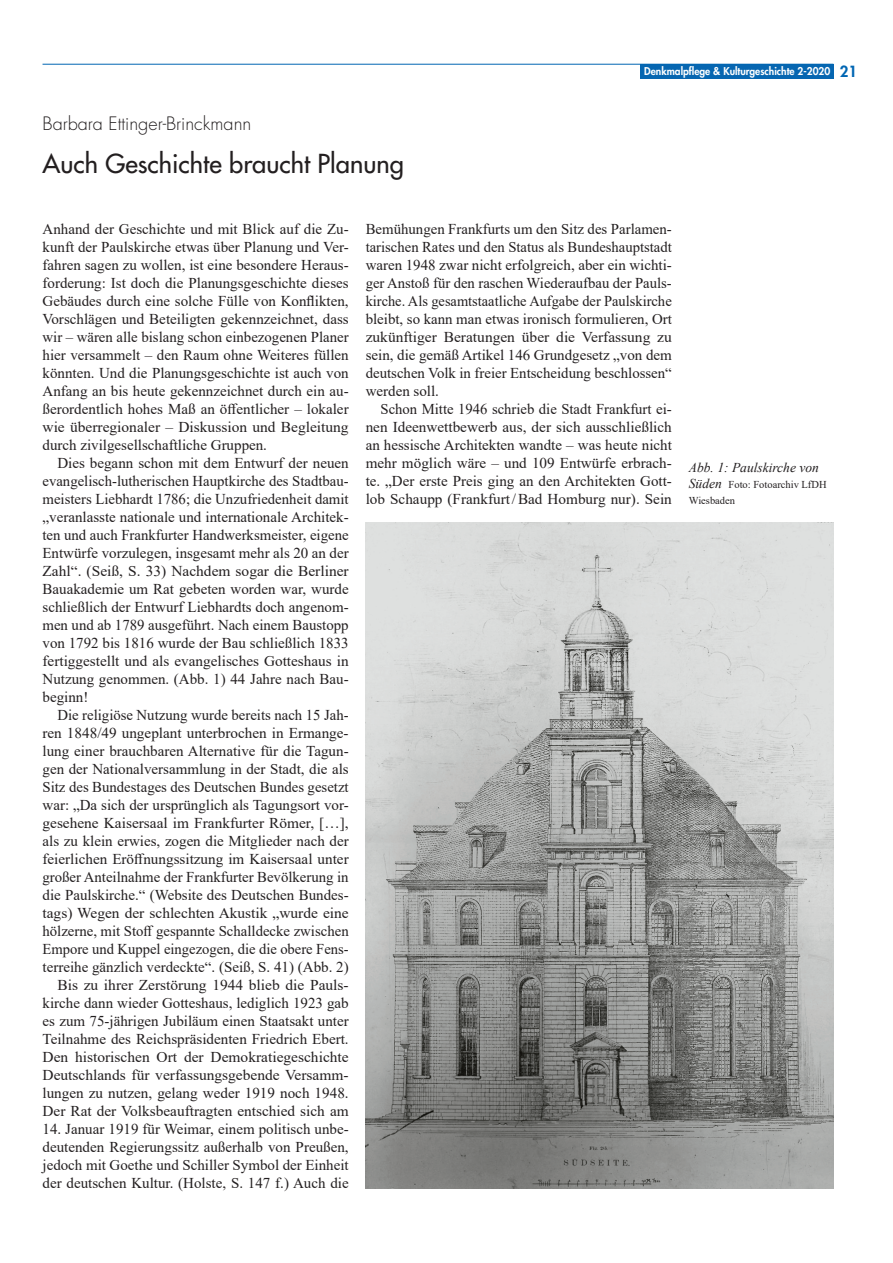
<style>
.page{position:relative;width:893px;height:1263px;background:#fff}
.page>*{position:absolute;margin:0;border:0;box-sizing:border-box;transform-origin:0 0}
.Ueberschrift{font:25.5px "Futura";color:#231f20}
.Autor{font:300 18px "Futura";color:#231f20}
.Fließtext{font:15px/18px "Times New Roman";color:#231f20;text-align:justify}
.Fließtext_ohne_Einzu{font:15px/18px "Times New Roman";color:#231f20;text-align:justify}
.Bildtexte_mit_Autor{font:italic 13.5px "Times New Roman";color:#231f20}
.t1{font:800 10.5px "Futura";color:#fff}
.Bildtexte_mit_Autor-2{font:10.5px/16.2px "Times New Roman";color:#231f20}
.s1{font-size:15px;color:#0166b3}
.s2{font-style:italic;font-size:13.5px}
</style>
<div class="page">
<div style="left:640px;top:64px;width:193px;height:15px;background:#0666b1"></div>
<hr style="left:43px;top:64px;width:790px;height:1px;background:#0166b3">
<img style="left:366px;top:522px;width:467px;height:666px">
<p class="Autor" style="left:43px;top:112px;width:210px">Barbara Ettinger-Brinckmann</p>
<p class="Ueberschrift" style="left:43px;top:147px;width:363px">Auch Geschichte braucht Planung</p>
<p class="t1" style="left:644px;top:64px;width:214px">Denkmalpflege &amp; Kulturgeschichte 2-2020 <span class="s1">21</span></p>
<p class="Fließtext_ohne_Einzu" style="left:43px;top:220px;width:308px">Anhand der Geschichte und mit Blick auf die Zu&shy;kunft der Paulskirche etwas über Planung und Ver&shy;fahren sagen zu wollen, ist eine besondere Heraus&shy;forderung: Ist doch die Planungsgeschichte dieses Gebäudes durch eine solche Fülle von Konflikten, Vorschlägen und Beteiligten gekennzeichnet, dass wir – wären alle bislang schon einbezogenen Planer hier versammelt – den Raum ohne Weiteres füllen könnten. Und die Planungsgeschichte ist auch von Anfang an bis heute gekennzeichnet durch ein au&shy;ßerordentlich hohes Maß an öffentlicher – lokaler wie überregionaler – Diskussion und Begleitung durch zivilgesellschaftliche Gruppen.</p>
<p class="Fließtext" style="left:43px;top:454px;width:308px;text-indent:15px">Dies begann schon mit dem Entwurf der neuen evangelisch-lutherischen Hauptkirche des Stadtbau&shy;meisters Liebhardt 1786; die Unzufriedenheit damit „veranlasste nationale und internationale Architek&shy;ten und auch Frankfurter Handwerksmeister, eigene Entwürfe vorzulegen, insgesamt mehr als 20 an der Zahl“. (Seiß, S. 33) Nachdem sogar die Berliner Bauakademie um Rat gebeten worden war, wurde schließlich der Entwurf Liebhardts doch angenom&shy;men und ab 1789 ausgeführt. Nach einem Baustopp von 1792 bis 1816 wurde der Bau schließlich 1833 fertiggestellt und als evangelisches Gotteshaus in Nutzung genommen. (Abb. 1) 44 Jahre nach Bau&shy;beginn!</p>
<p class="Fließtext" style="left:43px;top:706px;width:308px;text-indent:15px">Die religiöse Nutzung wurde bereits nach 15 Jah&shy;ren 1848/49 ungeplant unterbrochen in Ermange&shy;lung einer brauchbaren Alternative für die Tagun&shy;gen der Nationalversammlung in der Stadt, die als Sitz des Bundestages des Deutschen Bundes gesetzt war: „Da sich der ursprünglich als Tagungsort vor&shy;gesehene Kaisersaal im Frankfurter Römer, […], als zu klein erwies, zogen die Mitglieder nach der feierlichen Eröffnungssitzung im Kaisersaal unter großer Anteilnahme der Frankfurter Bevölkerung in die Paulskirche.“ (Website des Deutschen Bundes&shy;tags) Wegen der schlechten Akustik „wurde eine hölzerne, mit Stoff gespannte Schalldecke zwischen Empore und Kuppel eingezogen, die die obere Fens&shy;terreihe gänzlich verdeckte“. (Seiß, S. 41) (Abb. 2)</p>
<p class="Fließtext" style="left:43px;top:976px;width:308px;text-indent:15px">Bis zu ihrer Zerstörung 1944 blieb die Pauls&shy;kirche dann wieder Gotteshaus, lediglich 1923 gab es zum 75-jährigen Jubiläum einen Staatsakt unter Teilnahme des Reichspräsidenten Friedrich Ebert.<br>Den historischen Ort der Demokratiegeschichte Deutschlands für verfassungsgebende Versamm&shy;lungen zu nutzen, gelang weder 1919 noch 1948.<br>Der Rat der Volksbeauftragten entschied sich am</p>
<p class="Fließtext" style="left:43px;top:1120px;width:308px">14. Januar 1919 für Weimar, einem politisch unbe&shy;deutenden Regierungssitz außerhalb von Preußen, jedoch mit Goethe und Schiller Symbol der Einheit der deutschen Kultur. (Holste, S. 147 f.) Auch die</p>
<p class="Fließtext" style="left:366px;top:220px;width:308px">Bemühungen Frankfurts um den Sitz des Parlamen&shy;tarischen Rates und den Status als Bundeshauptstadt waren 1948 zwar nicht erfolgreich, aber ein wichti&shy;ger Anstoß für den raschen Wiederaufbau der Pauls&shy;kirche. Als gesamtstaatliche Aufgabe der Paulskirche bleibt, so kann man etwas ironisch formulieren, Ort zukünftiger Beratungen über die Verfassung zu sein, die gemäß Artikel 146 Grundgesetz „von dem deutschen Volk in freier Entscheidung beschlossen“ werden soll.</p>
<p class="Fließtext" style="left:366px;top:400px;width:308px;text-indent:15px">Schon Mitte 1946 schrieb die Stadt Frankfurt ei&shy;nen Ideenwettbewerb aus, der sich ausschließlich an hessische Architekten wandte – was heute nicht mehr möglich wäre – und 109 Entwürfe erbrach&shy;te. „Der erste Preis ging an den Architekten Gott&shy;lob Schaupp (Frankfurt/Bad Homburg nur). Sein</p>
<p class="Bildtexte_mit_Autor" style="left:689px;top:458px;width:131px">Abb. 1: Paulskirche von</p>
<p class="Bildtexte_mit_Autor-2" style="left:689px;top:476px;width:139px"><span class="s2">Süden</span> Foto: Fotoarchiv LfDH<br>Wiesbaden</p>
</div>
